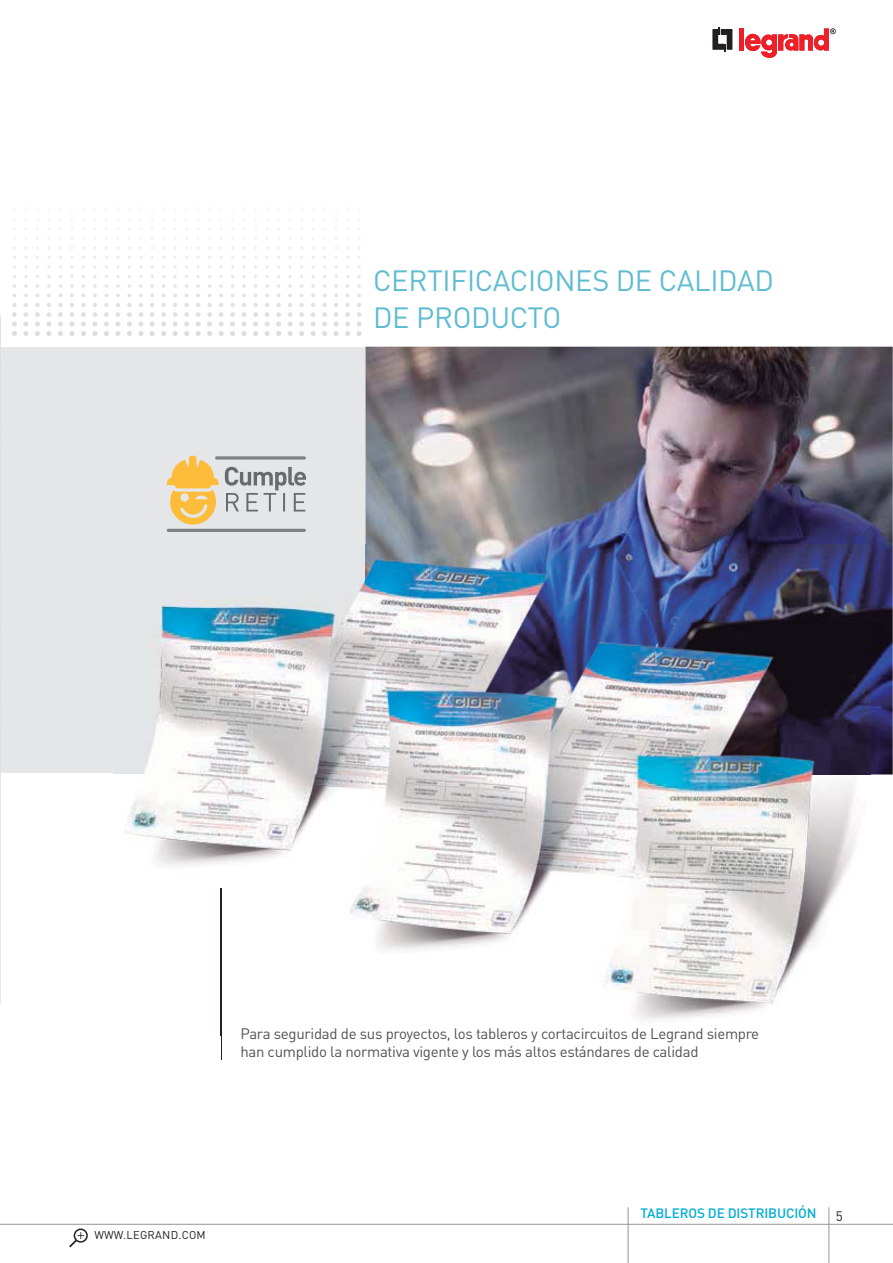
<style>
.page{position:relative;width:893px;height:1263px;background:#fff}
.page>*{position:absolute;margin:0;border:0;box-sizing:border-box;transform-origin:0 0}
.t1{font:28.95px/37.2px "DIN Pro";letter-spacing:-.01em;color:#5fbcd1}
.t2{font:15px/18px "DIN Pro";letter-spacing:-.02em;color:#525254}
.t3{font:500 13.5px "DIN Pro";letter-spacing:-.01em;color:#00add4}
.t4{font:13.5px "DIN Pro";color:#231f20}
.t5{font:11.25px "DIN Pro";letter-spacing:.02em;color:#231f20}
</style>
<div class="page">
<hr style="left:609px;top:1224px;width:220px;height:1px;background:#949699">
<hr style="left:829px;top:1224px;width:64px;height:1px;background:#949699">
<div style="left:74px;top:1229px;width:14px;height:14px;border:2px solid #231f20;border-radius:50%"></div>
<svg style="left:69px;top:1232px;width:15px;height:15px"></svg>
<hr style="left:0;top:1224px;width:609px;height:1px;background:#949699">
<hr style="left:828px;top:1207px;width:1px;height:56px;background:#949699">
<hr style="left:628px;top:1207px;width:1px;height:56px;background:#949699">
<div style="left:0;top:348px;width:893px;height:425px;background:#e5e6e7"></div>
<img style="left:0;top:314px;width:1px;height:690px">
<img style="left:366px;top:347px;width:527px;height:428px">
<svg style="left:713px;top:27px;width:19px;height:24px"></svg>
<div style="left:739px;top:28px;width:5px;height:23px;background:#ed2029"></div>
<svg style="left:745px;top:28px;width:91px;height:30px"></svg>
<img style="left:114px;top:773px;width:743px;height:263px">
<img style="left:144px;top:544px;width:222px;height:229px">
<img style="left:366px;top:544px;width:504px;height:231px">
<svg style="left:221px;top:1036px;width:1px;height:24px"></svg>
<img style="left:221px;top:889px;width:1px;height:147px">
<svg style="left:225px;top:467px;width:81px;height:45px"></svg>
<svg style="left:167px;top:456px;width:52px;height:69px"></svg>
<hr style="left:168px;top:529px;width:136px;height:3px;background:#7f8184">
<svg style="left:217px;top:456px;width:87px;height:4px"></svg>
<svg style="left:138px;top:294px;width:5px;height:42px"></svg>
<svg style="left:139px;top:284px;width:4px;height:4px"></svg>
<svg style="left:127px;top:294px;width:5px;height:42px"></svg>
<svg style="left:115px;top:294px;width:5px;height:42px"></svg>
<svg style="left:116px;top:284px;width:4px;height:4px"></svg>
<svg style="left:104px;top:294px;width:5px;height:42px"></svg>
<svg style="left:92px;top:294px;width:5px;height:42px"></svg>
<svg style="left:93px;top:284px;width:4px;height:4px"></svg>
<svg style="left:81px;top:294px;width:5px;height:42px"></svg>
<svg style="left:69px;top:294px;width:5px;height:42px"></svg>
<svg style="left:70px;top:284px;width:4px;height:4px"></svg>
<svg style="left:58px;top:294px;width:5px;height:42px"></svg>
<svg style="left:46px;top:294px;width:5px;height:42px"></svg>
<svg style="left:47px;top:284px;width:4px;height:4px"></svg>
<svg style="left:35px;top:294px;width:5px;height:42px"></svg>
<svg style="left:36px;top:284px;width:3px;height:4px"></svg>
<svg style="left:23px;top:294px;width:5px;height:42px"></svg>
<svg style="left:24px;top:284px;width:4px;height:4px"></svg>
<svg style="left:12px;top:294px;width:5px;height:42px"></svg>
<svg style="left:13px;top:284px;width:3px;height:4px"></svg>
<svg style="left:13px;top:228px;width:129px;height:21px"></svg>
<svg style="left:242px;top:284px;width:120px;height:52px"></svg>
<svg style="left:230px;top:294px;width:5px;height:42px"></svg>
<svg style="left:219px;top:294px;width:5px;height:42px"></svg>
<svg style="left:219px;top:284px;width:4px;height:4px"></svg>
<svg style="left:207px;top:294px;width:5px;height:42px"></svg>
<svg style="left:196px;top:294px;width:5px;height:42px"></svg>
<svg style="left:196px;top:284px;width:4px;height:4px"></svg>
<svg style="left:184px;top:294px;width:5px;height:42px"></svg>
<svg style="left:173px;top:294px;width:5px;height:42px"></svg>
<svg style="left:173px;top:284px;width:4px;height:4px"></svg>
<svg style="left:161px;top:294px;width:5px;height:42px"></svg>
<svg style="left:150px;top:294px;width:5px;height:42px"></svg>
<svg style="left:150px;top:284px;width:4px;height:4px"></svg>
<h1 class="t1" style="left:373px;top:265px;width:402px">CERTIFICACIONES DE CALIDAD<br>DE PRODUCTO</h1>
<p class="t2" style="left:240px;top:1026px;width:520px">Para seguridad de sus proyectos, los tableros y cortacircuitos de Legrand siempre han cumplido la normativa vigente y los más altos estándares de calidad</p>
<p class="t5" style="left:94px;top:1231px;width:113px">WWW.LEGRAND.COM</p>
<p class="t3" style="left:640px;top:1209px;width:177px">TABLEROS DE DISTRIBUCIÓN</p>
<p class="t4" style="left:836px;top:1211px;width:9px">5</p>
</div>
